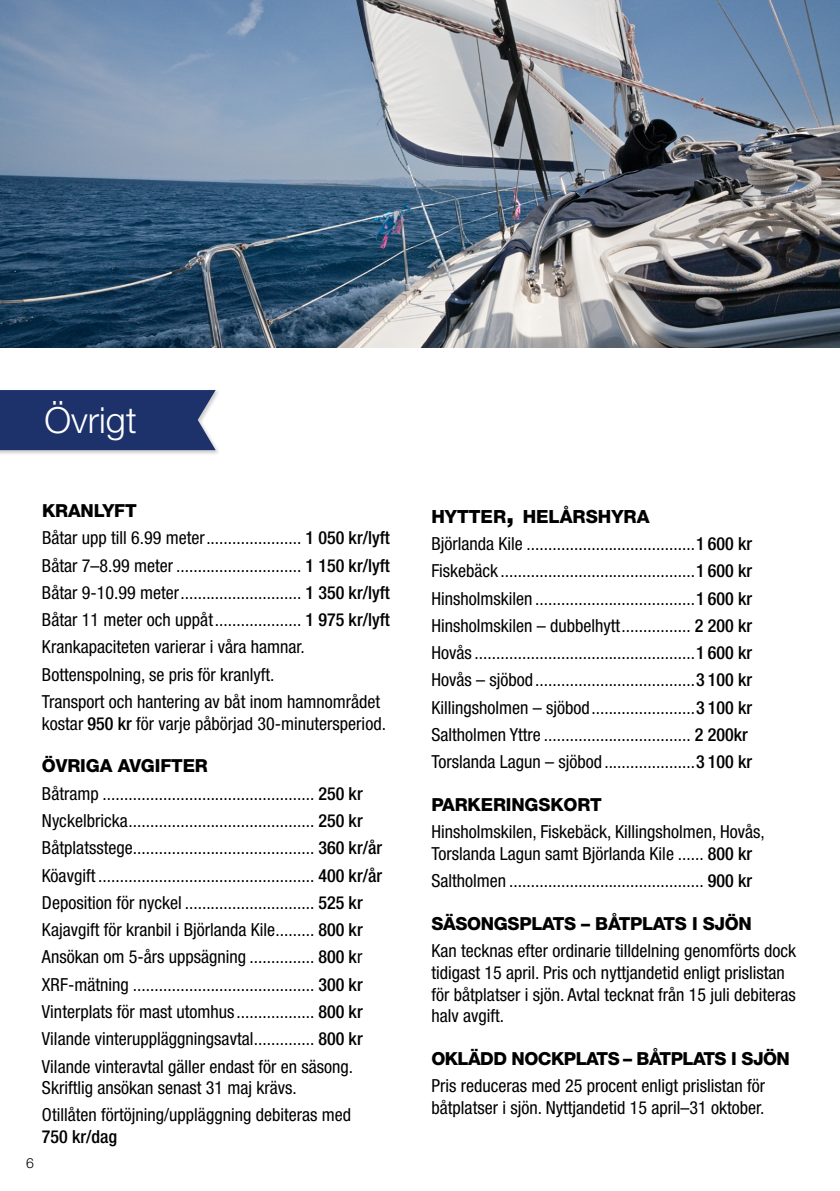
<style>
.page{position:relative;width:840px;height:1191px;background:#fff}
.page>*{position:absolute;margin:0;border:0;box-sizing:border-box;transform-origin:0 0}
.Rubrik_1{font:300 36px "Helvetica Neue LT Std";color:#fff}
.Bröd_priser_tabb{font:800 18.2px "Helvetica Neue LT Std";color:#000}
.Bröd_priser_tabb-2{font:condensed 18px/21.6px "Helvetica Neue LT Std";color:#000}
.Brödtext{font:condensed 18px/21.6px "Helvetica Neue LT Std";color:#000}
.Rubrik_2{font:800 18px "Helvetica Neue LT Std";letter-spacing:-.015em;color:#000}
.t1{font:300 14px "Helvetica Neue LT Std";color:#000}
.s1{font-weight:500}
.s2{font-size:26px}
</style>
<div class="page">
<div style="left:0;top:389px;width:220px;height:66px;background:#000;opacity:.2"></div>
<div style="left:0;top:390px;width:215px;height:60px;background:#1d316a"></div>
<img style="left:0;top:0;width:839px;height:348px">
<p class="Rubrik_1" style="left:45px;top:398px;width:94px">Övrigt</p>
<p class="t1" style="left:26px;top:1154px;width:9px">6</p>
<p class="Rubrik_2" style="left:42px;top:500px;width:96px">KRANLYFT</p>
<p class="Bröd_priser_tabb-2" style="left:42px;top:527px;width:349px">Båtar upp till 6.99 meter...................... <span class="s1">1 050 kr/lyft</span></p>
<p class="Bröd_priser_tabb-2" style="left:42px;top:554px;width:349px">Båtar 7–8.99 meter ............................. <span class="s1">1 150 kr/lyft</span></p>
<p class="Bröd_priser_tabb-2" style="left:42px;top:581px;width:349px">Båtar 9-10.99 meter............................ <span class="s1">1 350 kr/lyft</span></p>
<p class="Bröd_priser_tabb-2" style="left:42px;top:609px;width:349px">Båtar 11 meter och uppåt.................... <span class="s1">1 975 kr/lyft</span></p>
<p class="Brödtext" style="left:42px;top:636px;width:264px">Krankapaciteten varierar i våra hamnar.</p>
<p class="Brödtext" style="left:42px;top:663px;width:234px">Bottenspolning, se pris för kranlyft.</p>
<p class="Brödtext" style="left:42px;top:690px;width:345px">Transport och hantering av båt inom hamnområdet kostar <span class="s1">950 kr</span> för varje påbörjad 30-minutersperiod.</p>
<p class="Rubrik_2" style="left:42px;top:755px;width:167px">ÖVRIGA AVGIFTER</p>
<p class="Bröd_priser_tabb-2" style="left:42px;top:782px;width:322px">Båtramp ................................................. <span class="s1">250 kr</span></p>
<p class="Bröd_priser_tabb-2" style="left:42px;top:809px;width:322px">Nyckelbricka........................................... <span class="s1">250 kr</span></p>
<p class="Bröd_priser_tabb-2" style="left:42px;top:837px;width:341px">Båtplatsstege.......................................... <span class="s1">360 kr/år</span></p>
<p class="Bröd_priser_tabb-2" style="left:42px;top:864px;width:341px">Köavgift .................................................. <span class="s1">400 kr/år</span></p>
<p class="Bröd_priser_tabb-2" style="left:42px;top:891px;width:322px">Deposition för nyckel .............................. <span class="s1">525 kr</span></p>
<p class="Bröd_priser_tabb-2" style="left:42px;top:919px;width:322px">Kajavgift för kranbil i Björlanda Kile......... <span class="s1">800 kr</span></p>
<p class="Bröd_priser_tabb-2" style="left:42px;top:946px;width:321px">Ansökan om 5-års uppsägning ............... <span class="s1">800 k</span>r</p>
<p class="Bröd_priser_tabb-2" style="left:42px;top:973px;width:322px">XRF-mätning .......................................... <span class="s1">300 kr</span></p>
<p class="Bröd_priser_tabb-2" style="left:42px;top:1000px;width:322px">Vinterplats för mast utomhus .................. <span class="s1">800 kr</span></p>
<p class="Bröd_priser_tabb-2" style="left:42px;top:1028px;width:322px">Vilande vinteruppläggningsavtal.............. <span class="s1">800 kr</span></p>
<p class="Brödtext" style="left:42px;top:1055px;width:312px">Vilande vinteravtal gäller endast för en säsong.<br>Skriftlig ansökan senast 31 maj krävs.</p>
<p class="Bröd_priser_tabb-2" style="left:42px;top:1104px;width:310px">Otillåten förtöjning/uppläggning debiteras med<br><span class="s1">750 kr/dag</span></p>
<p class="Bröd_priser_tabb" style="left:431px;top:505px;width:219px">HYTTER<span class="s2">,</span> HELÅRSHYRA</p>
<p class="Bröd_priser_tabb-2" style="left:431px;top:533px;width:322px">Björlanda Kile .......................................<span class="s1">1 600 kr</span></p>
<p class="Bröd_priser_tabb-2" style="left:431px;top:560px;width:322px">Fiskebäck .............................................<span class="s1">1 600 kr</span></p>
<p class="Bröd_priser_tabb-2" style="left:431px;top:587px;width:322px">Hinsholmskilen .....................................<span class="s1">1 600 kr</span></p>
<p class="Bröd_priser_tabb-2" style="left:431px;top:614px;width:322px">Hinsholmskilen – dubbelhytt................ <span class="s1">2 200 kr</span></p>
<p class="Bröd_priser_tabb-2" style="left:431px;top:642px;width:322px">Hovås ...................................................<span class="s1">1 600 kr</span></p>
<p class="Bröd_priser_tabb-2" style="left:431px;top:669px;width:322px">Hovås – sjöbod .....................................<span class="s1">3 100 kr</span></p>
<p class="Bröd_priser_tabb-2" style="left:431px;top:696px;width:322px">Killingsholmen – sjöbod........................<span class="s1">3 100 kr</span></p>
<p class="Bröd_priser_tabb-2" style="left:431px;top:723px;width:318px">Saltholmen Yttre .................................. <span class="s1">2 200kr</span></p>
<p class="Bröd_priser_tabb-2" style="left:431px;top:751px;width:322px">Torslanda Lagun – sjöbod.....................<span class="s1">3 100 kr</span></p>
<p class="Rubrik_2" style="left:431px;top:794px;width:172px">PARKERINGSKORT</p>
<p class="Bröd_priser_tabb-2" style="left:431px;top:821px;width:335px">Hinsholmskilen, Fiskebäck, Killingsholmen, Hovås,<br>Torslanda Lagun samt Björlanda Kile ...... <span class="s1">800 kr</span></p>
<p class="Bröd_priser_tabb-2" style="left:431px;top:870px;width:322px">Saltholmen ............................................. <span class="s1">900 kr</span></p>
<p class="Rubrik_2" style="left:431px;top:913px;width:322px">SÄSONGSPLATS – BÅTPLATS I SJÖN</p>
<p class="Brödtext" style="left:431px;top:940px;width:366px">Kan tecknas efter ordinarie tilldelning genomförts dock tidigast 15 april. Pris och nyttjandetid enligt prislistan för båtplatser i sjön. Avtal tecknat från 15 juli debiteras halv avgift.</p>
<p class="Rubrik_2" style="left:431px;top:1048px;width:360px">OKLÄDD NOCKPLATS – BÅTPLATS I SJÖN</p>
<p class="Brödtext" style="left:431px;top:1075px;width:335px">Pris reduceras med 25 procent enligt prislistan för båtplatser i sjön. Nyttjandetid 15 april–31 oktober.</p>
</div>
